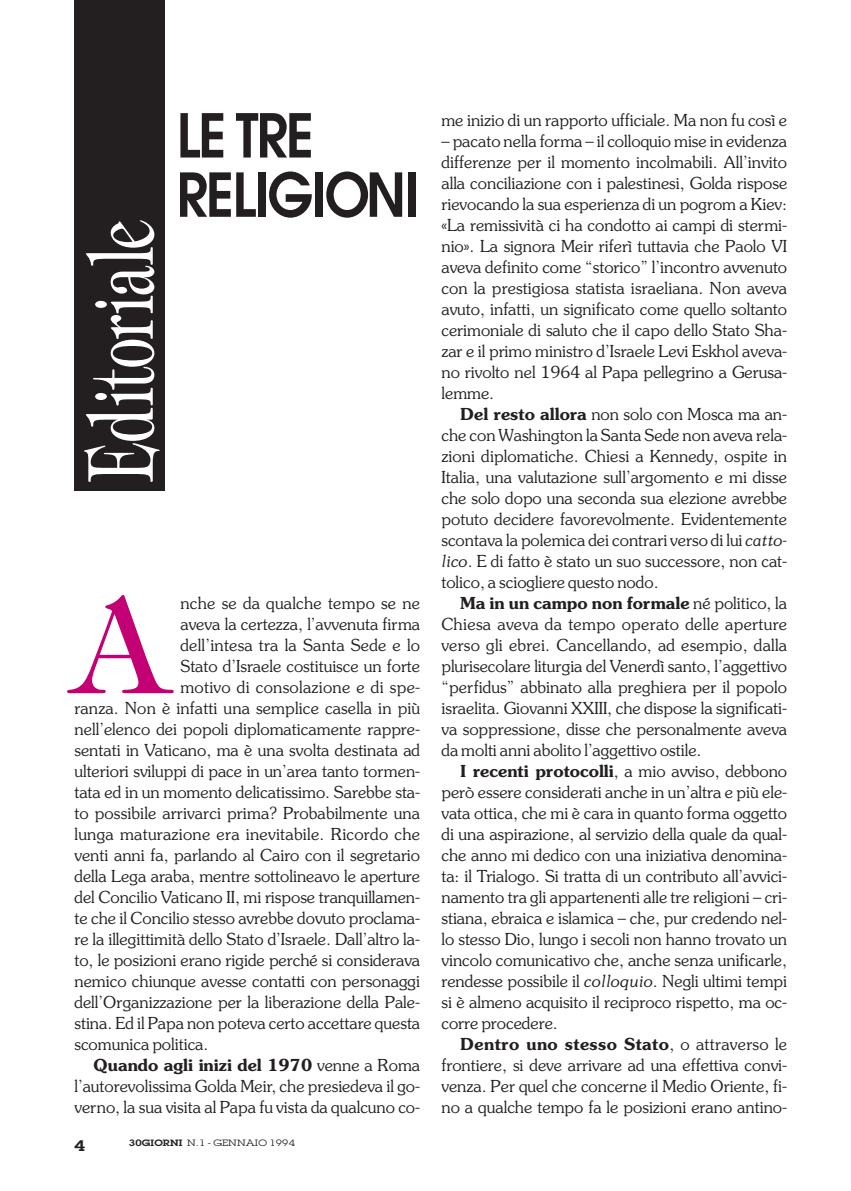
<style>
.page{position:relative;width:851px;height:1191px;background:#fff}
.page>*{position:absolute;margin:0;border:0;box-sizing:border-box;transform-origin:0 0}
.t1{font:131.25px "Tiffany";color:#c30175}
.t2{font:90px "Tiffany";letter-spacing:.005em;color:#fff;scale:.6 1}
.t3{font:600 60px/59.2px "Avant Garde";letter-spacing:-.035em;color:#231f20;scale:.9 1}
.t4{font:300 16.5px/21px "Souvenir";color:#231f20;text-align:justify}
.t5{font:600 16.5px "Souvenir";color:#231f20}
.t6{font:600 15px "Lubalin Graph";color:#231f20;scale:1.2 1}
.t7{font:9px "Lubalin Graph";letter-spacing:.015em;color:#231f20;scale:1.2 1}
.s1{font-weight:600}
.s2{font-style:italic}
.s3{font-weight:300}
</style>
<div class="page">
<div style="left:74px;top:0;width:91px;height:490px;background:#231f20"></div>
<h3 class="t3" style="left:176px;top:110px;width:271px">LE TRE<br>RELIGIONI</h3>
<p class="t4" style="left:441px;top:111px;width:347px">me inizio di un rapporto ufficiale. Ma non fu così e</p>
<p class="t4" style="left:441px;top:132px;width:347px">– pacato nella forma – il colloquio mise in evidenza differenze per il momento incolmabili. All’invito alla conciliazione con i palestinesi, Golda rispose rievocando la sua esperienza di un pogrom a Kiev: «La remissività ci ha condotto ai campi di stermi&shy;nio». La signora Meir riferì tuttavia che Paolo VI aveva definito come “storico” l’incontro avvenuto con la prestigiosa statista israeliana. Non aveva avuto, infatti, un significato come quello soltanto cerimoniale di saluto che il capo dello Stato Sha&shy;zar e il primo ministro d’Israele Levi Eskhol aveva&shy;no rivolto nel 1964 al Papa pellegrino a Gerusa&shy;lemme.</p>
<p class="t4" style="left:441px;top:405px;width:347px;text-indent:19px"><span class="s1">Del resto allora</span> non solo con Mosca ma an&shy;che con Washington la Santa Sede non aveva rela&shy;zioni diplomatiche. Chiesi a Kennedy, ospite in Italia, una valutazione sull’argomento e mi disse che solo dopo una seconda sua elezione avrebbe potuto decidere favorevolmente. Evidentemente scontava la polemica dei contrari verso di lui <span class="s2">catto&shy;lico</span>. E di fatto è stato un suo successore, non cat&shy;tolico, a sciogliere questo nodo.</p>
<p class="t4" style="left:441px;top:594px;width:347px;text-indent:19px"><span class="s1">Ma in un campo non formale</span> né politico, la Chiesa aveva da tempo operato delle aperture verso gli ebrei. Cancellando, ad esempio, dalla plurisecolare liturgia del Venerdì santo, l’aggettivo “perfidus” abbinato alla preghiera per il popolo israelita. Giovanni XXIII, che dispose la significati&shy;va soppressione, disse che personalmente aveva da molti anni abolito l’aggettivo ostile.</p>
<p class="t4" style="left:441px;top:762px;width:347px;text-indent:19px"><span class="s1">I recenti protocolli</span>, a mio avviso, debbono però essere considerati anche in un’altra e più ele&shy;vata ottica, che mi è cara in quanto forma oggetto di una aspirazione, al servizio della quale da qual&shy;che anno mi dedico con una iniziativa denomina&shy;ta: il Trialogo. Si tratta di un contributo all’avvici&shy;namento tra gli appartenenti alle tre religioni – cri&shy;stiana, ebraica e islamica – che, pur credendo nel&shy;lo stesso Dio, lungo i secoli non hanno trovato un vincolo comunicativo che, anche senza unificarle, rendesse possibile il <span class="s2">colloquio</span>. Negli ultimi tempi si è almeno acquisito il reciproco rispetto, ma oc&shy;corre procedere.</p>
<p class="t4" style="left:441px;top:1035px;width:347px;text-indent:19px"><span class="s1">Dentro uno stesso Stato</span>, o attraverso le frontiere, si deve arrivare ad una effettiva convi&shy;venza. Per quel che concerne il Medio Oriente, fi&shy;no a qualche tempo fa le posizioni erano antino-</p>
<h2 class="t2" style="left:78px;top:482px;width:439px;rotate:-90deg">Editoriale</h2>
<h1 class="t1" style="left:74px;top:584px;width:95px">A</h1>
<p class="t4" style="left:180px;top:594px;width:241px">nche se da qualche tempo se ne</p>
<p class="t4" style="left:180px;top:615px;width:241px">aveva la certezza, l’avvenuta firma</p>
<p class="t4" style="left:180px;top:636px;width:241px">dell’intesa tra la Santa Sede e lo</p>
<p class="t4" style="left:180px;top:657px;width:241px">Stato d’Israele costituisce un forte</p>
<p class="t4" style="left:180px;top:678px;width:241px">motivo di consolazione e di spe-</p>
<p class="t4" style="left:74px;top:699px;width:347px">ranza. Non è infatti una semplice casella in più</p>
<p class="t4" style="left:74px;top:720px;width:347px">nell’elenco dei popoli diplomaticamente rappre-</p>
<p class="t4" style="left:74px;top:741px;width:347px">sentati in Vaticano, ma è una svolta destinata ad</p>
<p class="t4" style="left:74px;top:762px;width:347px">ulteriori sviluppi di pace in un’area tanto tormen-</p>
<p class="t4" style="left:74px;top:783px;width:347px">tata ed in un momento delicatissimo. Sarebbe sta-</p>
<p class="t4" style="left:74px;top:804px;width:347px">to possibile arrivarci prima? Probabilmente una</p>
<p class="t4" style="left:74px;top:825px;width:347px">lunga maturazione era inevitabile. Ricordo che</p>
<p class="t4" style="left:74px;top:846px;width:347px">venti anni fa, parlando al Cairo con il segretario</p>
<p class="t4" style="left:74px;top:867px;width:347px">della Lega araba, mentre sottolineavo le aperture</p>
<p class="t4" style="left:74px;top:888px;width:347px">del Concilio Vaticano II, mi rispose tranquillamen-</p>
<p class="t4" style="left:74px;top:909px;width:347px">te che il Concilio stesso avrebbe dovuto proclama-</p>
<p class="t4" style="left:74px;top:930px;width:347px">re la illegittimità dello Stato d’Israele. Dall’altro la-</p>
<p class="t4" style="left:74px;top:951px;width:347px">to, le posizioni erano rigide perché si considerava</p>
<p class="t4" style="left:74px;top:972px;width:347px">nemico chiunque avesse contatti con personaggi</p>
<p class="t4" style="left:74px;top:993px;width:347px">dell’Organizzazione per la liberazione della Pale-</p>
<p class="t4" style="left:74px;top:1014px;width:347px">stina. Ed il Papa non poteva certo accettare questa</p>
<p class="t4" style="left:74px;top:1035px;width:135px">scomunica politica.</p>
<p class="t5" style="left:94px;top:1057px;width:328px">Quando agli inizi del 1970 <span class="s3">venne a Roma</span></p>
<p class="t4" style="left:74px;top:1077px;width:347px">l’autorevolissima Golda Meir, che presiedeva il go-</p>
<p class="t4" style="left:74px;top:1098px;width:347px">verno, la sua visita al Papa fu vista da qualcuno co-</p>
<p class="t6" style="left:74px;top:1140px;width:10px">4</p>
<p class="t7" style="left:129px;top:1140px;width:140px"><span class="s1">30GIORNI</span> N.1 - GENNAIO 1994</p>
</div>
